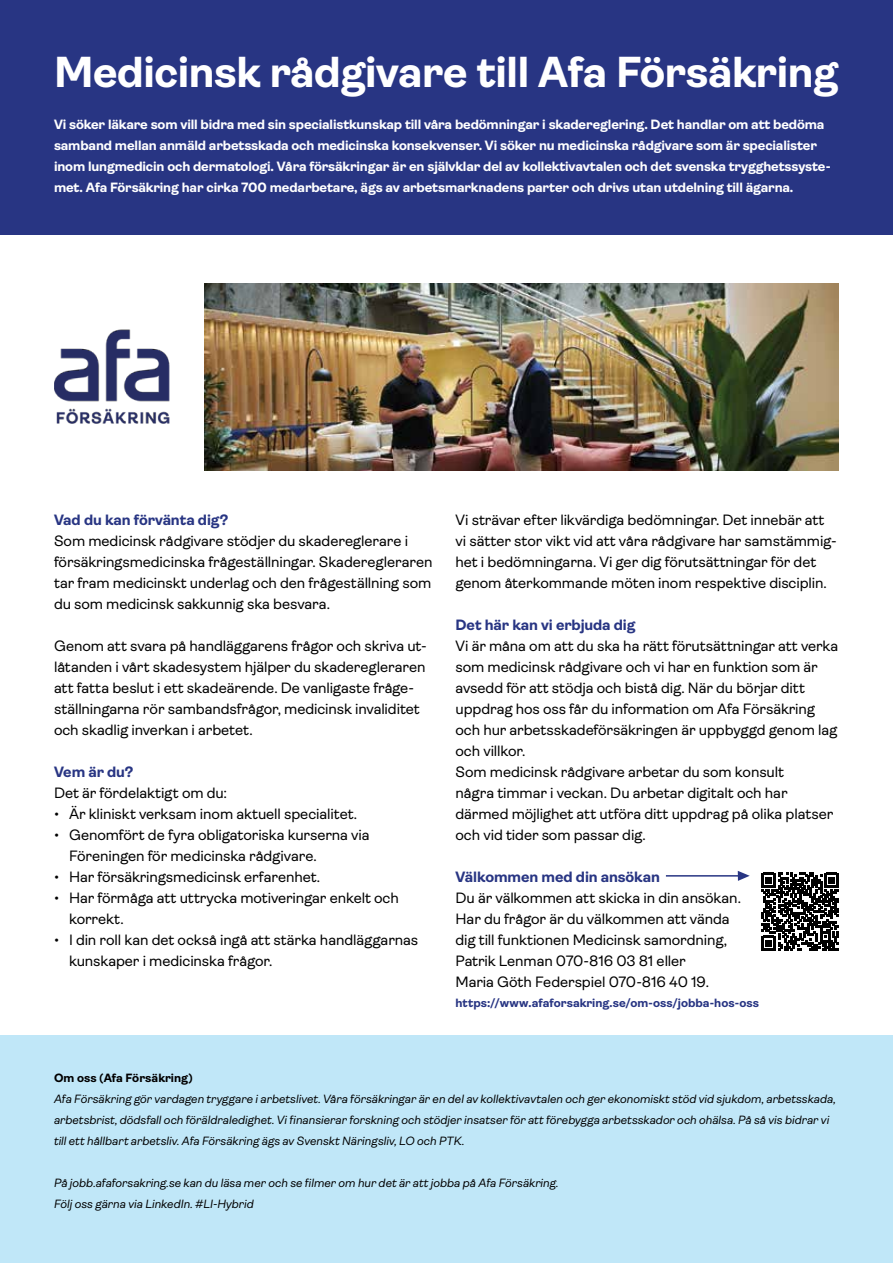
<style>
.page{position:relative;width:893px;height:1263px;background:#fff}
.page>*{position:absolute;margin:0;border:0;box-sizing:border-box;transform-origin:0 0}
.t1{font:700 43.5px "Ambit";letter-spacing:-.01em;color:#fff}
.t2{font:15px/21px "Ambit";letter-spacing:-.01em;color:#000}
.t3{font:700 15px "Ambit";letter-spacing:-.005em;color:#283583}
.t4{font:700 13.5px/21px "Ambit";letter-spacing:-.01em;color:#fff}
.t5{font:italic 12px/21px "Ambit";color:#000}
.t6{font:700 12px "Ambit";letter-spacing:.005em;color:#283583}
.t7{font:700 12px "Ambit";color:#000}
</style>
<div class="page">
<div style="left:0;top:1035px;width:893px;height:228px;background:#c0e7f8"></div>
<div style="left:0;top:0;width:893px;height:235px;background:#283583"></div>
<img style="left:54px;top:330px;width:115px;height:94px">
<img style="left:204px;top:283px;width:635px;height:188px">
<hr style="left:666px;top:875px;width:74px;height:1px;background:#283583">
<svg style="left:738px;top:871px;width:12px;height:10px"></svg>
<svg style="left:761px;top:873px;width:78px;height:77px"></svg>
<h1 class="t1" style="left:54px;top:48px;width:786px">Medicinsk rådgivare till Afa Försäkring</h1>
<p class="t4" style="left:54px;top:114px;width:778px">Vi söker läkare som vill bidra med sin specialistkunskap till våra bedömningar i skadereglering. Det handlar om att bedöma samband mellan anmäld arbetsskada och medicinska konsekvenser. Vi söker nu medicinska rådgivare som är specialister inom lungmedicin och dermatologi. Våra försäkringar är en självklar del av kollektivavtalen och det svenska trygghetssyste&shy;met. Afa Försäkring har cirka 700 medarbetare, ägs av arbetsmarknadens parter och drivs utan utdelning till ägarna.</p>
<p class="t3" style="left:54px;top:511px;width:176px">Vad du kan förvänta dig?</p>
<p class="t2" style="left:54px;top:530px;width:380px">Som medicinsk rådgivare stödjer du skadereglerare i försäkringsmedicinska frågeställningar. Skaderegleraren tar fram medicinskt underlag och den frågeställning som du som medicinsk sakkunnig ska besvara.</p>
<p class="t2" style="left:54px;top:635px;width:374px">Genom att svara på handläggarens frågor och skriva ut&shy;låtanden i vårt skadesystem hjälper du skaderegleraren att fatta beslut i ett skadeärende. De vanligaste fråge&shy;ställningarna rör sambandsfrågor, medicinsk invaliditet och skadlig inverkan i arbetet.</p>
<p class="t3" style="left:54px;top:763px;width:81px">Vem är du?</p>
<p class="t2" style="left:54px;top:782px;width:175px">Det är fördelaktigt om du:</p>
<p class="t2" style="left:54px;top:803px;width:305px">• Är kliniskt verksam inom aktuell specialitet.</p>
<p class="t2" style="left:69px;top:824px;width:302px;text-indent:-15px">• Genomfört de fyra obligatoriska kurserna via<br>Föreningen för medicinska rådgivare.</p>
<p class="t2" style="left:54px;top:866px;width:268px">• Har försäkringsmedicinsk erfarenhet.</p>
<p class="t2" style="left:69px;top:887px;width:331px;text-indent:-15px">• Har förmåga att uttrycka motiveringar enkelt och korrekt.</p>
<p class="t2" style="left:69px;top:929px;width:351px;text-indent:-15px">• I din roll kan det också ingå att stärka handläggarnas kunskaper i medicinska frågor.</p>
<p class="t2" style="left:455px;top:509px;width:383px">Vi strävar efter likvärdiga bedömningar. Det innebär att vi sätter stor vikt vid att våra rådgivare har samstämmig&shy;het i bedömningarna. Vi ger dig förutsättningar för det genom återkommande möten inom respektive disciplin.</p>
<p class="t3" style="left:455px;top:616px;width:181px">Det här kan vi erbjuda dig</p>
<p class="t2" style="left:455px;top:635px;width:384px">Vi är måna om att du ska ha rätt förutsättningar att verka som medicinsk rådgivare och vi har en funktion som är avsedd för att stödja och bistå dig. När du börjar ditt uppdrag hos oss får du information om Afa Försäkring och hur arbetsskadeförsäkringen är uppbyggd genom lag och villkor.<br>Som medicinsk rådgivare arbetar du som konsult<br>några timmar i veckan. Du arbetar digitalt och har därmed möjlighet att utföra ditt uppdrag på olika platser och vid tider som passar dig.</p>
<p class="t3" style="left:455px;top:868px;width:206px">Välkommen med din ansökan</p>
<p class="t2" style="left:455px;top:887px;width:287px">Du är välkommen att skicka in din ansökan.<br>Har du frågor är du välkommen att vända dig till funktionen Medicinsk samordning, Patrik Lenman 070-816 03 81 eller<br>Maria Göth Federspiel 070-816 40 19.</p>
<p class="t6" style="left:455px;top:996px;width:305px">https://www.afaforsakring.se/om-oss/jobba-hos-oss</p>
<p class="t7" style="left:54px;top:1071px;width:140px">Om oss (Afa Försäkring)</p>
<p class="t5" style="left:54px;top:1088px;width:783px">Afa Försäkring gör vardagen tryggare i arbetslivet. Våra försäkringar är en del av kollektivavtalen och ger ekonomiskt stöd vid sjukdom, arbetsskada, arbetsbrist, dödsfall och föräldraledighet. Vi finansierar forskning och stödjer insatser för att förebygga arbetsskador och ohälsa. På så vis bidrar vi till ett hållbart arbetsliv. Afa Försäkring ägs av Svenskt Näringsliv, LO och PTK.</p>
<p class="t5" style="left:54px;top:1172px;width:506px">På jobb.afaforsakring.se kan du läsa mer och se filmer om hur det är att jobba på Afa Försäkring.<br>Följ oss gärna via LinkedIn. #LI-Hybrid</p>
</div>
